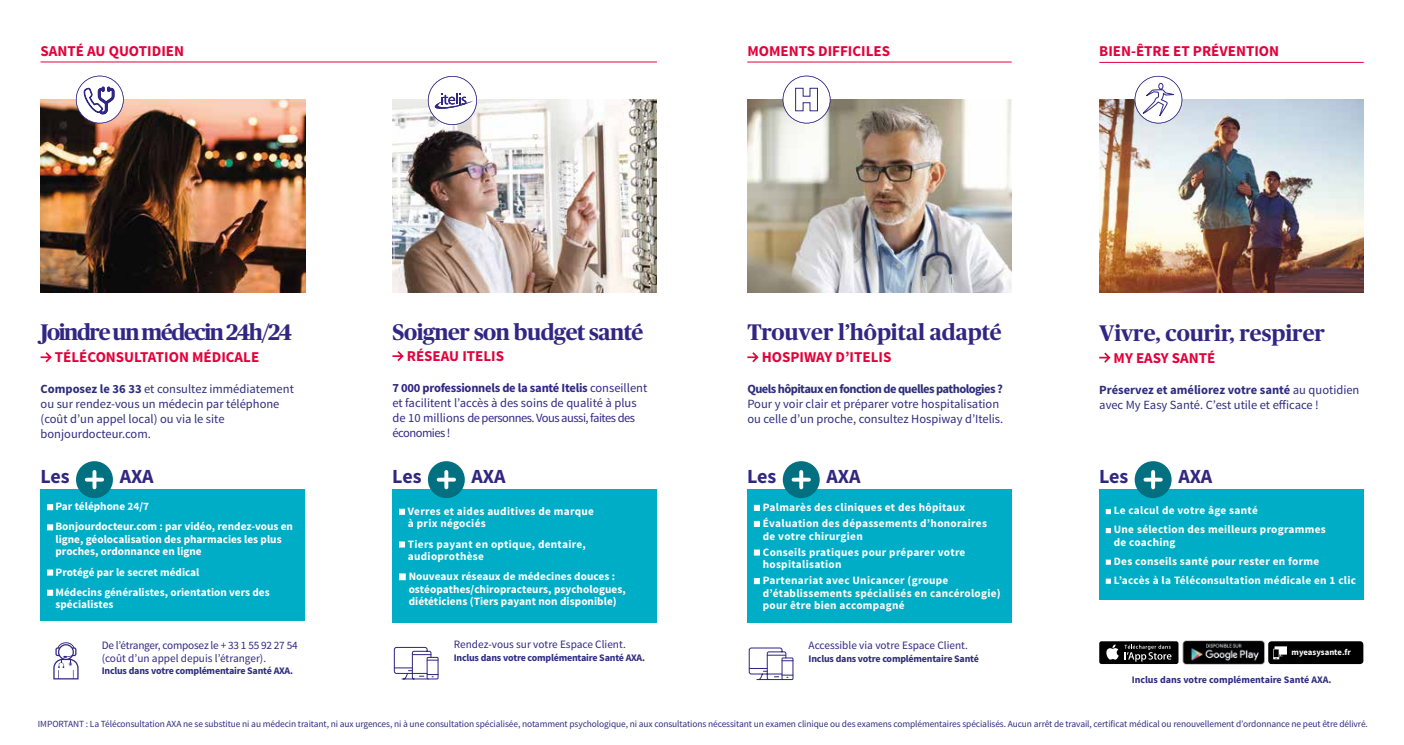
<style>
.page{position:relative;width:1404px;height:745px;background:#fff}
.page>*{position:absolute;margin:0;border:0;box-sizing:border-box;transform-origin:0 0}
.t1{font:700 22.5px "Publico Headline";letter-spacing:-.015em;color:#312783}
.t2{font:700 22.5px "Publico Headline";letter-spacing:-.06em;color:#312783}
.t3{font:700 20px "Source Sans Pro";letter-spacing:-.005em;color:#312783}
.t4{font:700 15px "Source Sans Pro";color:#e4003a}
.t5{font:12.5px/15px "Source Sans Pro";color:#2e2c7e}
.t6{font:12.5px/15px "Source Sans Pro";letter-spacing:-.01em;color:#312783}
.t7{font:700 12.5px "Source Sans Pro";letter-spacing:-.045em;color:#2e2c7e}
.t8{font:700 11.25px/12.5px "Source Sans Pro";letter-spacing:.015em;color:#fff}
.t9{font:11.25px/12.5px "Source Sans Pro";letter-spacing:-.02em;color:#312783}
.t10{font:11.25px "Source Sans Pro";color:#312783}
.t11{font:700 10px "Source Sans Pro";letter-spacing:-.02em;color:#2e2c7e}
.t12{font:700 10px "Source Sans Pro";color:#2e2c7e}
.t13{font:9.38px "Source Sans Pro";letter-spacing:-.01em;color:#2e2c7e}
.t14{font:700 8.62px "Source Sans Pro";color:#fff}
.s1{font-weight:700}
</style>
<div class="page">
<div style="left:747px;top:489px;width:265px;height:133px;background:#00adc6"></div>
<svg style="left:753px;top:504px;width:7px;height:6px"></svg>
<svg style="left:753px;top:520px;width:7px;height:6px"></svg>
<svg style="left:753px;top:549px;width:7px;height:6px"></svg>
<svg style="left:753px;top:578px;width:7px;height:5px"></svg>
<div style="left:782px;top:461px;width:37px;height:37px;background:#017181;border-radius:50%"></div>
<svg style="left:799px;top:471px;width:4px;height:16px"></svg>
<svg style="left:793px;top:477px;width:15px;height:4px"></svg>
<svg style="left:747px;top:352px;width:11px;height:10px"></svg>
<img style="left:747px;top:99px;width:264px;height:193px">
<svg style="left:782px;top:76px;width:48px;height:47px"></svg>
<hr style="left:747px;top:62px;width:264px;height:1px;background:#e4003a">
<img style="left:41px;top:99px;width:264px;height:193px">
<div style="left:41px;top:489px;width:264px;height:131px;background:#00adc6"></div>
<svg style="left:47px;top:504px;width:6px;height:6px"></svg>
<svg style="left:47px;top:524px;width:6px;height:6px"></svg>
<svg style="left:47px;top:569px;width:6px;height:6px"></svg>
<svg style="left:47px;top:589px;width:6px;height:6px"></svg>
<div style="left:76px;top:461px;width:37px;height:37px;background:#017181;border-radius:50%"></div>
<svg style="left:92px;top:471px;width:4px;height:16px"></svg>
<svg style="left:87px;top:477px;width:15px;height:4px"></svg>
<svg style="left:41px;top:352px;width:11px;height:10px"></svg>
<svg style="left:76px;top:76px;width:48px;height:47px"></svg>
<hr style="left:41px;top:62px;width:616px;height:1px;background:#e4003a">
<div style="left:392px;top:489px;width:265px;height:133px;background:#00adc6"></div>
<svg style="left:399px;top:508px;width:6px;height:6px"></svg>
<svg style="left:399px;top:541px;width:6px;height:6px"></svg>
<svg style="left:399px;top:573px;width:7px;height:7px"></svg>
<div style="left:428px;top:461px;width:37px;height:37px;background:#017181;border-radius:50%"></div>
<svg style="left:444px;top:471px;width:4px;height:16px"></svg>
<svg style="left:438px;top:477px;width:16px;height:4px"></svg>
<svg style="left:392px;top:351px;width:11px;height:10px"></svg>
<img style="left:392px;top:99px;width:265px;height:193px">
<svg style="left:428px;top:76px;width:49px;height:49px"></svg>
<svg style="left:53px;top:642px;width:26px;height:37px"></svg>
<svg style="left:393px;top:646px;width:43px;height:33px"></svg>
<div style="left:426px;top:656px;width:12px;height:23px;border:1px solid #312783"></div>
<svg style="left:748px;top:647px;width:44px;height:33px"></svg>
<div style="left:781px;top:657px;width:12px;height:22px;border:1px solid #312783"></div>
<img style="left:1099px;top:99px;width:264px;height:193px">
<div style="left:1099px;top:489px;width:264px;height:111px;background:#00adc6"></div>
<svg style="left:1105px;top:509px;width:5px;height:5px"></svg>
<svg style="left:1105px;top:528px;width:5px;height:5px"></svg>
<svg style="left:1105px;top:559px;width:5px;height:5px"></svg>
<svg style="left:1105px;top:578px;width:5px;height:5px"></svg>
<div style="left:1134px;top:461px;width:37px;height:37px;background:#017181;border-radius:50%"></div>
<svg style="left:1150px;top:471px;width:4px;height:16px"></svg>
<svg style="left:1145px;top:477px;width:15px;height:4px"></svg>
<svg style="left:1099px;top:352px;width:11px;height:10px"></svg>
<svg style="left:1134px;top:76px;width:48px;height:47px"></svg>
<hr style="left:1099px;top:62px;width:264px;height:1px;background:#e4003a">
<img style="left:1182px;top:640px;width:82px;height:24px">
<div style="left:1099px;top:641px;width:79px;height:22px;background:#000;border-radius:2px"></div>
<svg style="left:1106px;top:644px;width:12px;height:15px"></svg>
<svg style="left:1124px;top:644px;width:47px;height:17px"></svg>
<div style="left:1267px;top:641px;width:96px;height:22px;background:#000;border-radius:3px"></div>
<svg style="left:1273px;top:646px;width:13px;height:13px"></svg>
<h3 class="t4" style="left:41px;top:42px;width:145px">SANTÉ AU QUOTIDIEN</h3>
<h3 class="t4" style="left:747px;top:42px;width:144px">MOMENTS DIFFICILES</h3>
<h3 class="t4" style="left:1099px;top:42px;width:181px">BIEN-ÊTRE ET PRÉVENTION</h3>
<h1 class="t2" style="left:41px;top:316px;width:253px">Joindre un médecin 24h/24</h1>
<h3 class="t4" style="left:55px;top:347px;width:206px">TÉLÉCONSULTATION MÉDICALE</h3>
<p class="t5" style="left:41px;top:381px;width:255px"><span class="s1">Composez le 36 33</span> et consultez immédiatement ou sur rendez-vous un médecin par téléphone (coût d’un appel local) ou via le site bonjourdocteur.com.</p>
<h2 class="t3" style="left:40px;top:463px;width:31px">Les</h2>
<h2 class="t3" style="left:120px;top:463px;width:36px">AXA</h2>
<p class="t8" style="left:55px;top:496px;width:239px;line-height:20.1px">Par téléphone 24/7<br>Bonjourdocteur.com : par vidéo, rendez-vous en</p>
<p class="t8" style="left:55px;top:533px;width:228px">ligne, géolocalisation des pharmacies les plus proches, ordonnance en ligne</p>
<p class="t8" style="left:55px;top:562px;width:216px;line-height:20.1px">Protégé par le secret médical<br>Médecins généralistes, orientation vers des</p>
<p class="t8" style="left:55px;top:598px;width:59px">spécialistes</p>
<p class="t9" style="left:102px;top:638px;width:197px">De l’étranger, composez le + 33 1 55 92 27 54 (coût d’un appel depuis l’étranger).</p>
<p class="t11" style="left:102px;top:663px;width:193px">Inclus dans votre complémentaire Santé AXA.</p>
<h1 class="t1" style="left:392px;top:316px;width:252px">Soigner son budget santé</h1>
<h3 class="t4" style="left:407px;top:346px;width:99px">RÉSEAU ITELIS</h3>
<p class="t6" style="left:392px;top:380px;width:256px"><span class="s1">7 000 professionnels de la santé Itelis</span> conseillent et facilitent l’accès à des soins de qualité à plus de 10 millions de personnes. Vous aussi, faites des économies !</p>
<h2 class="t3" style="left:392px;top:463px;width:31px">Les</h2>
<h2 class="t3" style="left:471px;top:463px;width:36px">AXA</h2>
<p class="t8" style="left:408px;top:505px;width:187px">Verres et aides auditives de marque à prix négociés</p>
<p class="t8" style="left:408px;top:537px;width:179px">Tiers payant en optique, dentaire, audioprothèse</p>
<p class="t8" style="left:408px;top:570px;width:219px">Nouveaux réseaux de médecines douces : ostéopathes/chiropracteurs, psychologues, diététiciens (Tiers payant non disponible)</p>
<p class="t10" style="left:453px;top:637px;width:174px">Rendez-vous sur votre Espace Client.</p>
<p class="t11" style="left:453px;top:650px;width:193px">Inclus dans votre complémentaire Santé AXA.</p>
<h1 class="t1" style="left:747px;top:316px;width:256px">Trouver l’hôpital adapté</h1>
<h3 class="t4" style="left:761px;top:347px;width:131px">HOSPIWAY D’ITELIS</h3>
<p class="t7" style="left:747px;top:381px;width:257px">Quels hôpitaux en fonction de quelles pathologies ?</p>
<p class="t5" style="left:747px;top:396px;width:257px">Pour y voir clair et préparer votre hospitalisation ou celle d’un proche, consultez Hospiway d’Itelis.</p>
<h2 class="t3" style="left:747px;top:463px;width:31px">Les</h2>
<h2 class="t3" style="left:826px;top:463px;width:36px">AXA</h2>
<p class="t8" style="left:762px;top:499px;width:225px;line-height:16px">Palmarès des cliniques et des hôpitaux<br>Évaluation des dépassements d’honoraires</p>
<p class="t8" style="left:762px;top:528px;width:204px;line-height:16px">de votre chirurgien<br>Conseils pratiques pour préparer votre</p>
<p class="t8" style="left:762px;top:556px;width:187px;line-height:16px">hospitalisation<br>Partenariat avec Unicancer (groupe</p>
<p class="t8" style="left:762px;top:586px;width:239px">d’établissements spécialisés en cancérologie) pour être bien accompagné</p>
<p class="t10" style="left:808px;top:638px;width:161px">Accessible via votre Espace Client.</p>
<p class="t11" style="left:808px;top:651px;width:172px">Inclus dans votre complémentaire Santé</p>
<h1 class="t1" style="left:1099px;top:316px;width:227px">Vivre, courir, respirer</h1>
<h3 class="t4" style="left:1113px;top:348px;width:103px">MY EASY SANTÉ</h3>
<p class="t5" style="left:1099px;top:382px;width:262px"><span class="s1">Préservez et améliorez votre santé</span> au quotidien avec My Easy Santé. C’est utile et efficace !</p>
<h2 class="t3" style="left:1098px;top:463px;width:31px">Les</h2>
<h2 class="t3" style="left:1178px;top:463px;width:36px">AXA</h2>
<p class="t8" style="left:1113px;top:501px;width:213px;line-height:19px">Le calcul de votre âge santé<br>Une sélection des meilleurs programmes</p>
<p class="t8" style="left:1113px;top:532px;width:244px;line-height:19px">de coaching<br>Des conseils santé pour rester en forme<br>L’accès à la Téléconsultation médicale en 1 clic</p>
<p class="t14" style="left:1291px;top:646px;width:61px">myeasysante.fr</p>
<p class="t12" style="left:1131px;top:672px;width:201px">Inclus dans votre complémentaire Santé AXA.</p>
<p class="t13" style="left:38px;top:717px;width:1331px">IMPORTANT : La Téléconsultation AXA ne se substitue ni au médecin traitant, ni aux urgences, ni à une consultation spécialisée, notamment psychologique, ni aux consultations nécessitant un examen clinique ou des examens complémentaires spécialisés. Aucun arrêt de travail, certificat médical ou renouvellement d’ordonnance ne peut être délivré.</p>
</div>
